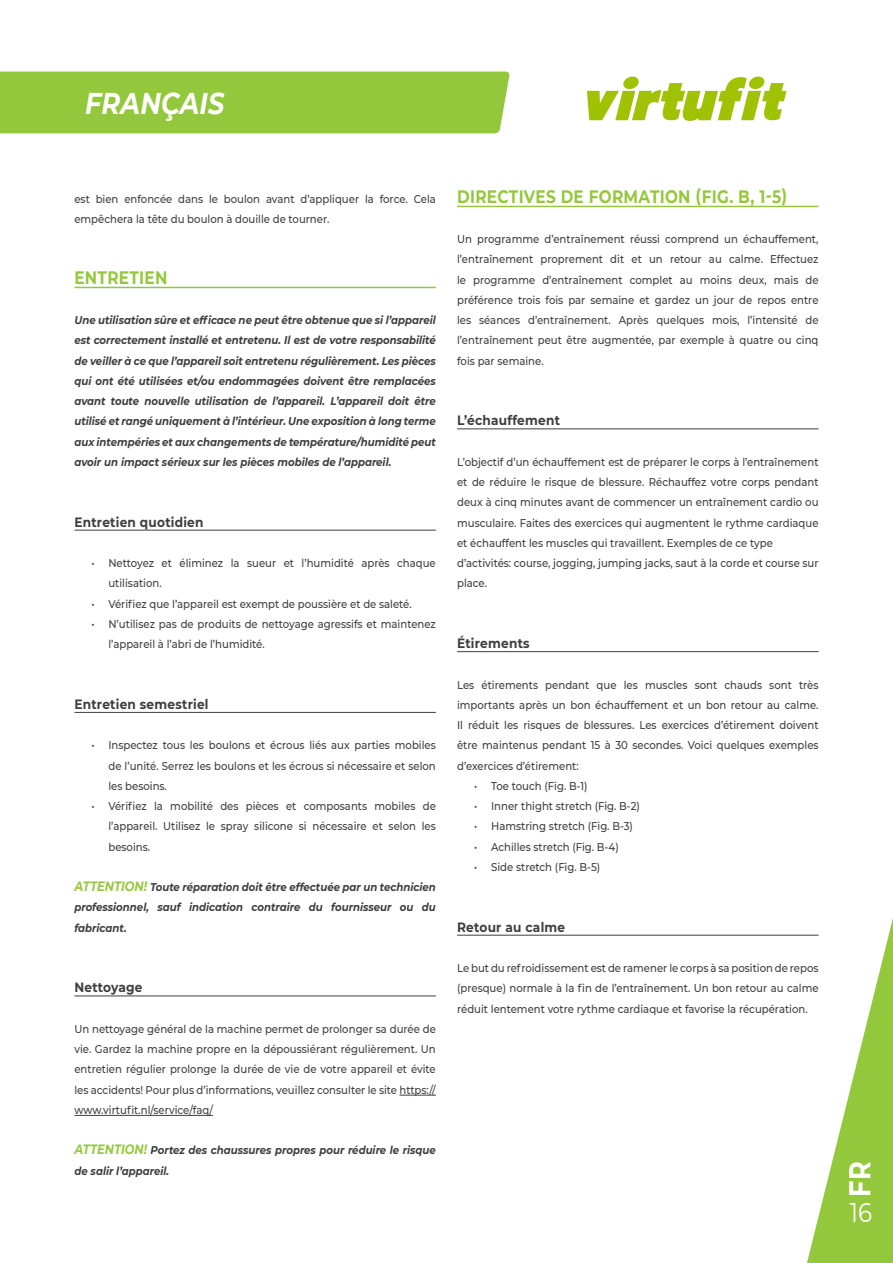
<style>
.page{position:relative;width:893px;height:1263px;background:#fff}
.page>*{position:absolute;margin:0;border:0;box-sizing:border-box;transform-origin:0 0}
.t1{font:italic 700 30px "Montserrat";letter-spacing:.01em;color:#fff;scale:.85 1}
.t2{font:700 30px "Montserrat";color:#fff;scale:.85 1}
.t3{font:27px "Montserrat";color:#fff;scale:.85 1}
.VF__Opsomming_platte_tekst{font:700 18px "Montserrat";letter-spacing:.02em;color:#94c83c;scale:.85 1}
.VF__Opsomming_platte_tekst-2{font:700 13.5px "Montserrat";letter-spacing:.02em;color:#3e3e3f;scale:.9 1}
.VF__Opsomming_platte_tekst-3{font:500 11.25px/20.2px "Montserrat";color:#3e3e3f;text-align:justify;scale:.9 1}
.VF__Opsomming_platte_tekst-4{font:italic 700 11.25px/20.2px "Montserrat";color:#3e3e3f;text-align:justify;scale:.9 1}
.s1{font-size:13.5px;color:#94c83c}
</style>
<div class="page">
<div style="left:0;top:72px;width:510px;height:61px;background:#94c83c"></div>
<svg style="left:587px;top:77px;width:199px;height:44px"></svg>
<svg style="left:798px;top:918px;width:95px;height:345px"></svg>
<hr style="left:74px;top:287px;width:362px;height:1px;background:#94c83c">
<hr style="left:74px;top:530px;width:362px;height:1px;background:#3e3e3f">
<hr style="left:74px;top:712px;width:362px;height:1px;background:#3e3e3f">
<hr style="left:74px;top:995px;width:362px;height:1px;background:#3e3e3f">
<hr style="left:399px;top:1095px;width:37px;height:1px;background:#3e3e3f">
<hr style="left:74px;top:1115px;width:139px;height:1px;background:#3e3e3f">
<hr style="left:457px;top:206px;width:362px;height:1px;background:#94c83c">
<hr style="left:457px;top:428px;width:362px;height:1px;background:#3e3e3f">
<hr style="left:457px;top:651px;width:362px;height:1px;background:#3e3e3f">
<hr style="left:457px;top:935px;width:362px;height:1px;background:#3e3e3f">
<h1 class="t1" style="left:85px;top:82px;width:166px">FRANÇAIS</h1>
<p class="VF__Opsomming_platte_tekst-3" style="left:74px;top:188px;width:403px">est bien enfoncée dans le boulon avant d’appliquer la force. Cela empêchera la tête du boulon à douille de tourner.</p>
<p class="VF__Opsomming_platte_tekst" style="left:74px;top:264px;width:111px">ENTRETIEN</p>
<p class="VF__Opsomming_platte_tekst-4" style="left:74px;top:309px;width:403px">Une utilisation sûre et efficace ne peut être obtenue que si l’appareil est correctement installé et entretenu. Il est de votre responsabilité de veiller à ce que l’appareil soit entretenu régulièrement. Les pièces</p>
<p class="VF__Opsomming_platte_tekst-4" style="left:74px;top:370px;width:403px">qui ont été utilisées et/ou endommagées doivent être remplacées avant toute nouvelle utilisation de l’appareil. L’appareil doit être utilisé et rangé uniquement à l’intérieur. Une exposition à long terme aux intempéries et aux changements de température/humidité peut avoir un impact sérieux sur les pièces mobiles de l’appareil.</p>
<p class="VF__Opsomming_platte_tekst-2" style="left:74px;top:512px;width:145px">Entretien quotidien</p>
<p class="VF__Opsomming_platte_tekst-3" style="left:108px;top:552px;width:365px;text-indent:-17px">• Nettoyez et éliminez la sueur et l’humidité après chaque utilisation.</p>
<p class="VF__Opsomming_platte_tekst-3" style="left:91px;top:593px;width:357px">• Vérifiez que l’appareil est exempt de poussière et de saleté.</p>
<p class="VF__Opsomming_platte_tekst-3" style="left:108px;top:613px;width:365px;text-indent:-17px">• N’utilisez pas de produits de nettoyage agressifs et maintenez l’appareil à l’abri de l’humidité.</p>
<p class="VF__Opsomming_platte_tekst-2" style="left:74px;top:694px;width:151px">Entretien semestriel</p>
<p class="VF__Opsomming_platte_tekst-3" style="left:108px;top:735px;width:365px;text-indent:-17px">• Inspectez tous les boulons et écrous liés aux parties mobiles de l’unité. Serrez les boulons et les écrous si nécessaire et selon les besoins.</p>
<p class="VF__Opsomming_platte_tekst-3" style="left:108px;top:795px;width:365px;text-indent:-17px">• Vérifiez la mobilité des pièces et composants mobiles de l’appareil. Utilisez le spray silicone si nécessaire et selon les besoins.</p>
<p class="VF__Opsomming_platte_tekst-4" style="left:74px;top:876px;width:403px"><span class="s1">ATTENTION!</span> Toute réparation doit être effectuée par un technicien professionnel, sauf indication contraire du fournisseur ou du fabricant.</p>
<p class="VF__Opsomming_platte_tekst-2" style="left:74px;top:978px;width:77px">Nettoyage</p>
<p class="VF__Opsomming_platte_tekst-3" style="left:74px;top:1018px;width:403px">Un nettoyage général de la machine permet de prolonger sa durée de vie. Gardez la machine propre en la dépoussiérant régulièrement. Un entretien régulier prolonge la durée de vie de votre appareil et évite les accidents! Pour plus d’informations, veuillez consulter le site https:// www.virtufit.nl/service/faq/</p>
<p class="VF__Opsomming_platte_tekst-4" style="left:74px;top:1140px;width:403px"><span class="s1">ATTENTION!</span> Portez des chaussures propres pour réduire le risque de salir l’appareil.</p>
<p class="VF__Opsomming_platte_tekst" style="left:457px;top:183px;width:390px">DIRECTIVES DE FORMATION (FIG. B, 1-5)</p>
<p class="VF__Opsomming_platte_tekst-3" style="left:457px;top:228px;width:403px">Un programme d’entraînement réussi comprend un échauffement, l’entraînement proprement dit et un retour au calme. Effectuez le programme d’entraînement complet au moins deux, mais de préférence trois fois par semaine et gardez un jour de repos entre les séances d’entraînement. Après quelques mois, l’intensité de l’entraînement peut être augmentée, par exemple à quatre ou cinq fois par semaine.</p>
<p class="VF__Opsomming_platte_tekst-2" style="left:457px;top:411px;width:116px">L’échauffement</p>
<p class="VF__Opsomming_platte_tekst-3" style="left:457px;top:451px;width:403px">L’objectif d’un échauffement est de préparer le corps à l’entraînement et de réduire le risque de blessure. Réchauffez votre corps pendant deux à cinq minutes avant de commencer un entraînement cardio ou musculaire. Faites des exercices qui augmentent le rythme cardiaque et échauffent les muscles qui travaillent. Exemples de ce type</p>
<p class="VF__Opsomming_platte_tekst-3" style="left:457px;top:552px;width:403px">d’activités: course, jogging, jumping jacks, saut à la corde et course sur place.</p>
<p class="VF__Opsomming_platte_tekst-2" style="left:457px;top:633px;width:82px">Étirements</p>
<p class="VF__Opsomming_platte_tekst-3" style="left:457px;top:674px;width:403px">Les étirements pendant que les muscles sont chauds sont très importants après un bon échauffement et un bon retour au calme.<br>Il réduit les risques de blessures. Les exercices d’étirement doivent être maintenus pendant 15 à 30 secondes. Voici quelques exemples d’exercices d’étirement:</p>
<p class="VF__Opsomming_platte_tekst-3" style="left:474px;top:775px;width:128px">• Toe touch (Fig. B-1)</p>
<p class="VF__Opsomming_platte_tekst-3" style="left:474px;top:795px;width:186px">• Inner thight stretch (Fig. B-2)</p>
<p class="VF__Opsomming_platte_tekst-3" style="left:474px;top:816px;width:178px">• Hamstring stretch (Fig. B-3)</p>
<p class="VF__Opsomming_platte_tekst-3" style="left:474px;top:836px;width:162px">• Achilles stretch (Fig. B-4)</p>
<p class="VF__Opsomming_platte_tekst-3" style="left:474px;top:856px;width:142px">• Side stretch (Fig. B-5)</p>
<p class="VF__Opsomming_platte_tekst-2" style="left:457px;top:917px;width:122px">Retour au calme</p>
<p class="VF__Opsomming_platte_tekst-3" style="left:457px;top:957px;width:403px">Le but du refroidissement est de ramener le corps à sa position de repos (presque) normale à la fin de l’entraînement. Un bon retour au calme réduit lentement votre rythme cardiaque et favorise la récupération.</p>
<h1 class="t2" style="left:838px;top:1197px;width:44px;rotate:-90deg">FR</h1>
<h2 class="t3" style="left:850px;top:1194px;width:28px">16</h2>
</div>
